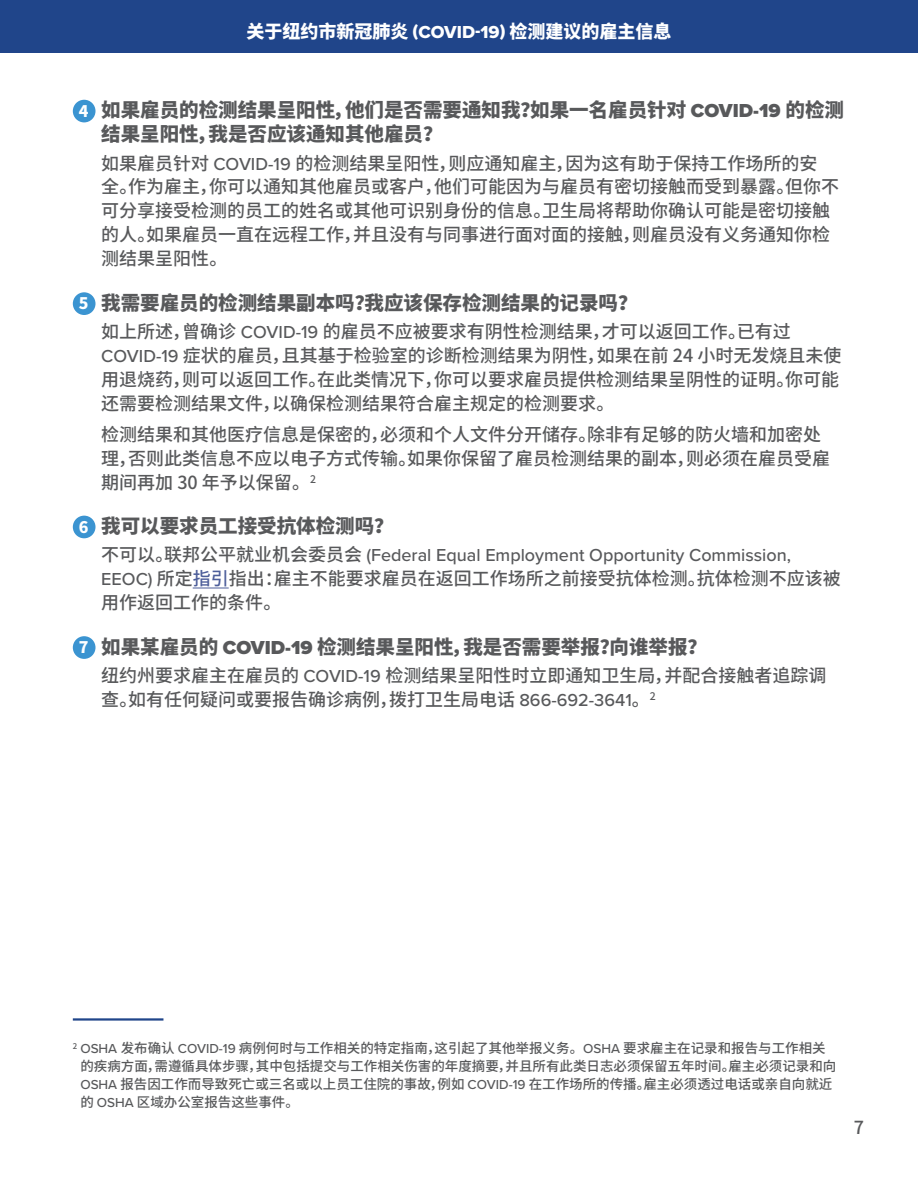
<style>
.page{position:relative;width:918px;height:1188px;background:#fff}
.page>*{position:absolute;margin:0;border:0;box-sizing:border-box;transform-origin:0 0}
.t1{font:900 19.5px/24px "Noto Sans SC";color:#58595b}
.t2{font:500 18px/24px "Noto Sans SC";color:#58595b}
.t3{font:500 18px "Proxima Nova";color:#58595b}
.t4{font:900 18px "Noto Sans SC";color:#fff}
.t5{font:500 13.5px/18px "Noto Sans SC";color:#58595b}
.s1{font-family:"Proxima Nova Extrabld";font-weight:400}
.s2{font-size:15.9px;color:#fff}
.s3{font-family:"Proxima Nova"}
.s4{font-family:"Noto Sans SC"}
.s5{color:#4d5e9a}
</style>
<div class="page">
<div style="left:0;top:0;width:918px;height:53px;background:#20458a"></div>
<hr style="left:193px;top:588px;width:36px;height:1px;background:#4d5e9a">
<div style="left:73px;top:100px;width:23px;height:22px;background:#3b94d1;border-radius:50%"></div>
<div style="left:73px;top:292px;width:23px;height:23px;background:#3b94d1;border-radius:50%"></div>
<div style="left:73px;top:516px;width:23px;height:22px;background:#3b94d1;border-radius:50%"></div>
<div style="left:73px;top:636px;width:23px;height:23px;background:#3b94d1;border-radius:50%"></div>
<hr style="left:73px;top:1018px;width:90px;height:3px;background:#20458a">
<p class="t4" style="left:246px;top:21px;width:427px">关于纽约市新冠肺炎 <span class="s1">(COVID-19)</span> 检测建议的雇主信息</p>
<p class="t1" style="left:101px;top:98px;width:744px;text-indent:-22px"><span class="s2">4</span> 如果雇员的检测结果呈阳性，他们是否需要通知我？如果一名雇员针对 <span class="s3">COVID-19</span> 的检测结果呈阳性，我是否应该通知其他雇员？</p>
<p class="t2" style="left:101px;top:151px;width:739px">如果雇员针对 <span class="s3">COVID-19</span> 的检测结果呈阳性，则应通知雇主，因为这有助于保持工作场所的安全。作为雇主，你可以通知其他雇员或客户，他们可能因为与雇员有密切接触而受到暴露。但你不可分享接受检测的员工的姓名或其他可识别身份的信息。卫生局将帮助你确认可能是密切接触的人。如果雇员一直在远程工作，并且没有与同事进行面对面的接触，则雇员没有义务通知你检测结果呈阳性。</p>
<p class="t1" style="left:79px;top:291px;width:560px"><span class="s2">5</span> 我需要雇员的检测结果副本吗？我应该保存检测结果的记录吗？</p>
<p class="t2" style="left:101px;top:320px;width:742px">如上所述，曾确诊 <span class="s3">COVID-19</span> 的雇员不应被要求有阴性检测结果，才可以返回工作。已有过<span class="s3">COVID-19</span> 症状的雇员，且其基于检验室的诊断检测结果为阴性，如果在前 24 小时无发烧且未使用退烧药，则可以返回工作。在此类情况下，你可以要求雇员提供检测结果呈阴性的证明。你可能还需要检测结果文件，以确保检测结果符合雇主规定的检测要求。</p>
<p class="t2" style="left:101px;top:423px;width:730px">检测结果和其他医疗信息是保密的，必须和个人文件分开储存。除非有足够的防火墙和加密处理，否则此类信息不应以电子方式传输。如果你保留了雇员检测结果的副本，则必须在雇员受雇期间再加 30 年予以保留。<sup>2</sup></p>
<p class="t1" style="left:79px;top:514px;width:316px"><span class="s2">6</span> 我可以要求员工接受抗体检测吗？</p>
<p class="t3" style="left:101px;top:542px;width:691px"><span class="s4">不可以。联邦公平就业机会委员会</span> (Federal Equal Employment Opportunity Commission,</p>
<p class="t2" style="left:101px;top:567px;width:741px"><span class="s3">EEOC)</span> 所定<span class="s5">指引</span>指出：雇主不能要求雇员在返回工作场所之前接受抗体检测。抗体检测不应该被用作返回工作的条件。</p>
<p class="t1" style="left:79px;top:635px;width:630px"><span class="s2">7</span> 如果某雇员的 <span class="s3">COVID-19</span> 检测结果呈阳性，我是否需要举报？向谁举报？</p>
<p class="t2" style="left:101px;top:664px;width:727px">纽约州要求雇主在雇员的 <span class="s3">COVID-19</span> 检测结果呈阳性时立即通知卫生局，并配合接触者追踪调查。如有任何疑问或要报告确诊病例，拨打卫生局电话 <span class="s3">866-692-3641</span>。<sup>2</sup></p>
<p class="t5" style="left:80px;top:1039px;width:758px;text-indent:-8px"><sup>2</sup> <span class="s3">OSHA</span> 发布确认 <span class="s3">COVID-19</span> 病例何时与工作相关的特定指南，这引起了其他举报义务。<span class="s3">OSHA</span> 要求雇主在记录和报告与工作相关的疾病方面，需遵循具体步骤，其中包括提交与工作相关伤害的年度摘要，并且所有此类日志必须保留五年时间。雇主必须记录和向<span class="s3">OSHA</span> 报告因工作而导致死亡或三名或以上员工住院的事故，例如 <span class="s3">COVID-19</span> 在工作场所的传播。雇主必须透过电话或亲自向就近的 <span class="s3">OSHA</span> 区域办公室报告这些事件。</p>
<p class="t2" style="left:854px;top:1116px;width:12px">7</p>
</div>
